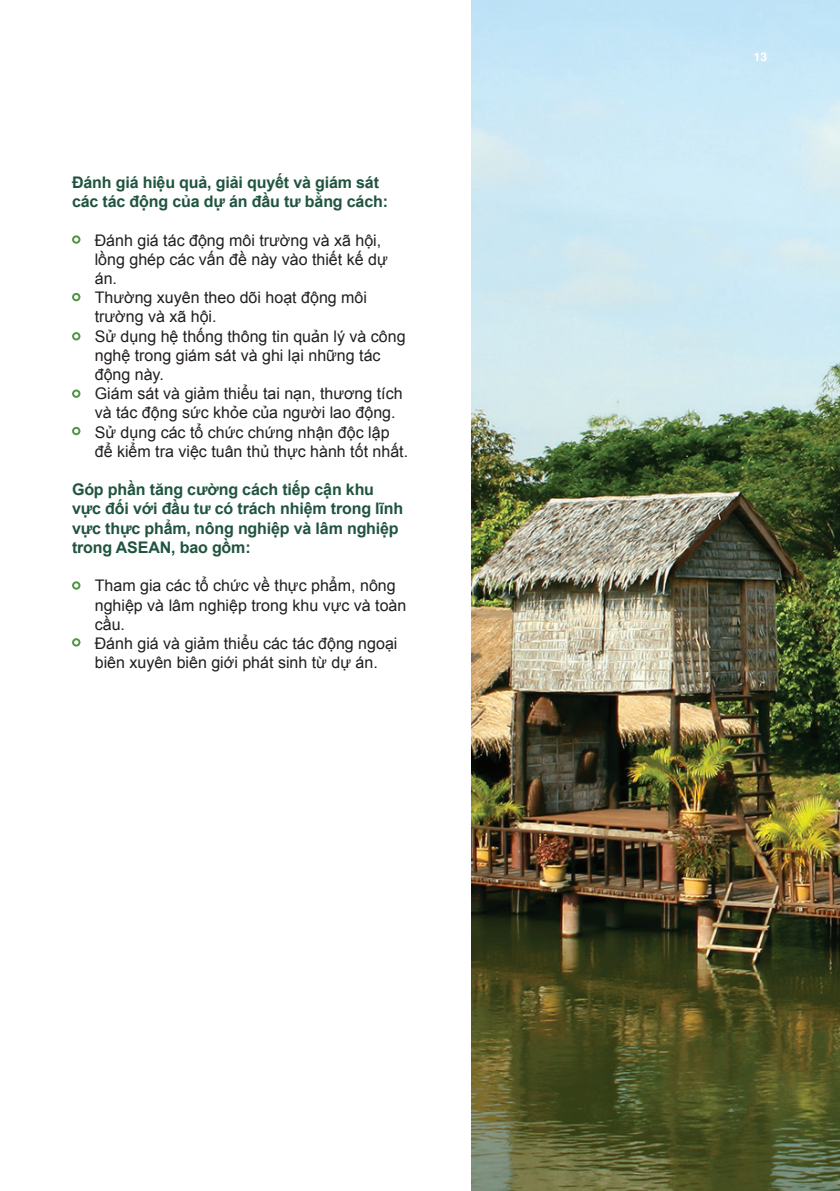
<style>
.page{position:relative;width:840px;height:1191px;background:#fff}
.page>*{position:absolute;margin:0;border:0;box-sizing:border-box;transform-origin:0 0}
.t1{font:16px/19.2px "Arial";color:#231f20}
.t2{font:700 16px/19.2px "Arial";letter-spacing:-.01em;color:#20543f}
.t3{font:700 12px "Helvetica";color:#fff}
</style>
<div class="page">
<img style="left:471px;top:0;width:368px;height:1191px">
<div style="left:72px;top:293px;width:8px;height:8px;border:2px solid #519545;border-radius:50%"></div>
<div style="left:72px;top:235px;width:8px;height:9px;border:2px solid #519545;border-radius:50%"></div>
<div style="left:72px;top:332px;width:8px;height:8px;border:2px solid #519545;border-radius:50%"></div>
<div style="left:72px;top:389px;width:8px;height:9px;border:2px solid #519545;border-radius:50%"></div>
<div style="left:72px;top:427px;width:8px;height:8px;border:2px solid #519545;border-radius:50%"></div>
<div style="left:72px;top:581px;width:8px;height:8px;border:2px solid #519545;border-radius:50%"></div>
<div style="left:72px;top:638px;width:8px;height:8px;border:2px solid #519545;border-radius:50%"></div>
<p class="t2" style="left:72px;top:173px;width:317px">Đánh giá hiệu quả, giải quyết và giám sát các tác động của dự án đầu tư bằng cách:</p>
<p class="t1" style="left:95px;top:230px;width:315px">Đánh giá tác động môi trường và xã hội, lồng ghép các vấn đề này vào thiết kế dự án.<br>Thường xuyên theo dõi hoạt động môi trường và xã hội.<br>Sử dụng hệ thống thông tin quản lý và công nghệ trong giám sát và ghi lại những tác động này.<br>Giám sát và giảm thiểu tai nạn, thương tích và tác động sức khỏe của người lao động.<br>Sử dụng các tổ chức chứng nhận độc lập để kiểm tra việc tuân thủ thực hành tốt nhất.</p>
<p class="t2" style="left:72px;top:480px;width:332px">Góp phần tăng cường cách tiếp cận khu vực đối với đầu tư có trách nhiệm trong lĩnh vực thực phẩm, nông nghiệp và lâm nghiệp trong ASEAN, bao gồm:</p>
<p class="t1" style="left:95px;top:576px;width:313px">Tham gia các tổ chức về thực phẩm, nông nghiệp và lâm nghiệp trong khu vực và toàn cầu.<br>Đánh giá và giảm thiểu các tác động ngoại biên xuyên biên giới phát sinh từ dự án.</p>
<p class="t3" style="left:753px;top:47px;width:15px">13</p>
</div>
